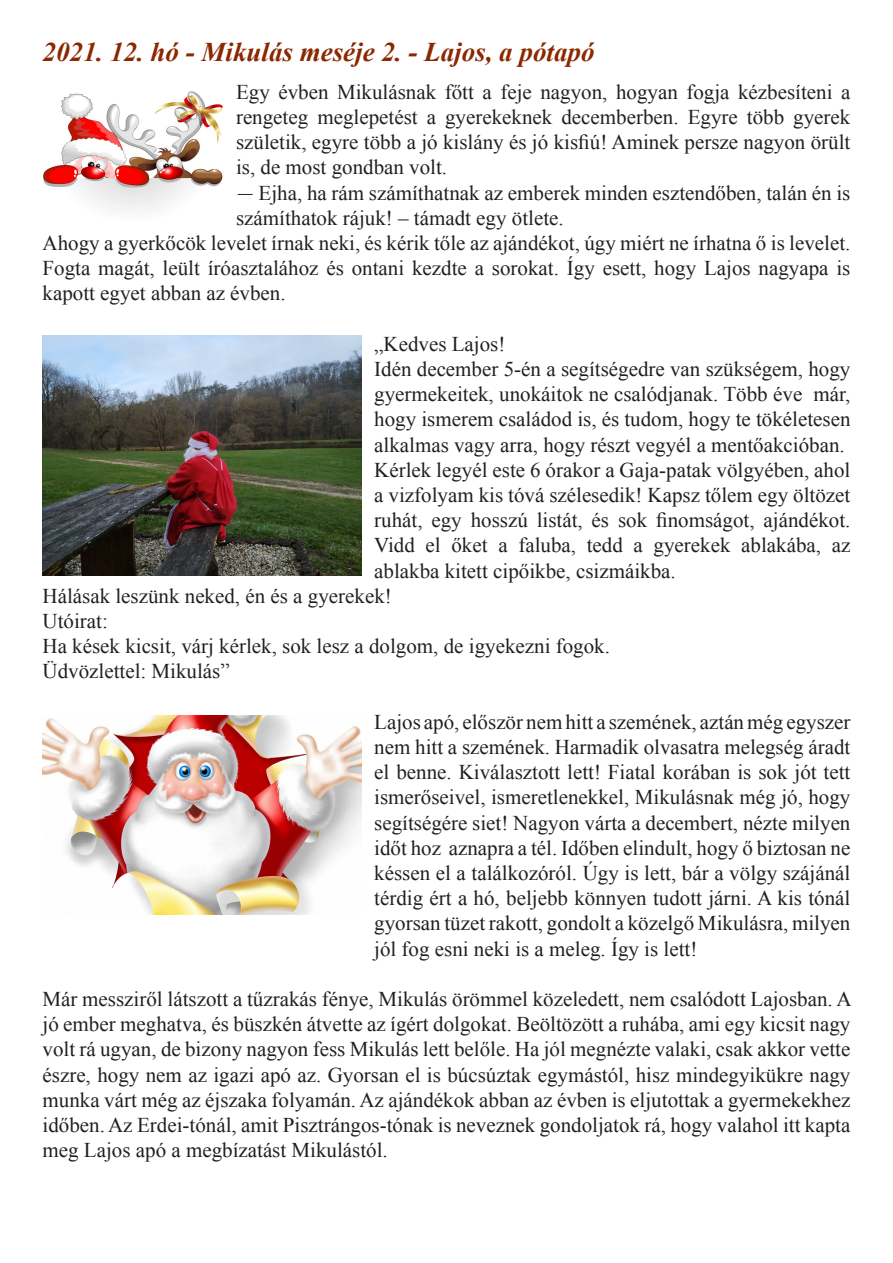
<style>
.page{position:relative;width:893px;height:1263px;background:#fff}
.page>*{position:absolute;margin:0;border:0;box-sizing:border-box;transform-origin:0 0}
.Címsor_-_bal_14{font:italic 700 27px "Times New Roman";color:#8b2802}
.Szövegtörzs_14p{font:21px/25.2px "Times New Roman";color:#231f20;text-align:justify}
.Szövegtörzs_-_felsor{font:21px/25.2px "Times New Roman";color:#231f20}
.s1{font-family:"DIN Pro";font-weight:300}
</style>
<div class="page">
<img style="left:43px;top:336px;width:318px;height:239px">
<img style="left:43px;top:715px;width:318px;height:200px">
<img style="left:43px;top:91px;width:180px;height:119px">
<p class="Címsor_-_bal_14" style="left:43px;top:33px;width:554px">2021. 12. hó - Mikulás meséje 2. - Lajos, a pótapó</p>
<p class="Szövegtörzs_14p" style="left:236px;top:79px;width:616px">Egy évben Mikulásnak főtt a feje nagyon, hogyan fogja kézbesíteni a rengeteg meglepetést a gyerekeknek decemberben. Egyre több gyerek születik, egyre több a jó kislány és jó kisfiú! Aminek persze nagyon örült is, de most gondban volt.</p>
<p class="Szövegtörzs_-_felsor" style="left:236px;top:180px;width:616px"><span class="s1">—</span> Ejha, ha rám számíthatnak az emberek minden esztendőben, talán én is számíthatok rájuk! – támadt egy ötlete.</p>
<p class="Szövegtörzs_14p" style="left:43px;top:230px;width:809px">Ahogy a gyerkőcök levelet írnak neki, és kérik tőle az ajándékot, úgy miért ne írhatna ő is levelet.<br>Fogta magát, leült íróasztalához és ontani kezdte a sorokat. Így esett, hogy Lajos nagyapa is kapott egyet abban az évben.</p>
<p class="Szövegtörzs_14p" style="left:374px;top:331px;width:133px">„Kedves Lajos!</p>
<p class="Szövegtörzs_14p" style="left:374px;top:356px;width:478px">Idén december 5-én a segítségedre van szükségem, hogy gyermekeitek, unokáitok ne csalódjanak. Több éve már, hogy ismerem családod is, és tudom, hogy te tökéletesen alkalmas vagy arra, hogy részt vegyél a mentőakcióban.</p>
<p class="Szövegtörzs_14p" style="left:374px;top:457px;width:478px">Kérlek legyél este 6 órakor a Gaja-patak völgyében, ahol a vizfolyam kis tóvá szélesedik! Kapsz tőlem egy öltözet ruhát, egy hosszú listát, és sok finomságot, ajándékot.<br>Vidd el őket a faluba, tedd a gyerekek ablakába, az ablakba kitett cipőikbe, csizmáikba.</p>
<p class="Szövegtörzs_14p" style="left:43px;top:583px;width:351px">Hálásak leszünk neked, én és a gyerekek!</p>
<p class="Szövegtörzs_14p" style="left:43px;top:608px;width:67px">Utóirat:</p>
<p class="Szövegtörzs_14p" style="left:43px;top:633px;width:569px">Ha kések kicsit, várj kérlek, sok lesz a dolgom, de igyekezni fogok.</p>
<p class="Szövegtörzs_14p" style="left:43px;top:658px;width:189px">Üdvözlettel: Mikulás”</p>
<p class="Szövegtörzs_14p" style="left:374px;top:709px;width:478px">Lajos apó, először nem hitt a szemének, aztán még egyszer nem hitt a szemének. Harmadik olvasatra melegség áradt el benne. Kiválasztott lett! Fiatal korában is sok jót tett ismerőseivel, ismeretlenekkel, Mikulásnak még jó, hogy segítségére siet! Nagyon várta a decembert, nézte milyen időt hoz aznapra a tél. Időben elindult, hogy ő biztosan ne késsen el a találkozóról. Úgy is lett, bár a völgy szájánál térdig ért a hó, beljebb könnyen tudott járni. A kis tónál gyorsan tüzet rakott, gondolt a közelgő Mikulásra, milyen jól fog esni neki is a meleg. Így is lett!</p>
<p class="Szövegtörzs_14p" style="left:43px;top:986px;width:811px">Már messziről látszott a tűzrakás fénye, Mikulás örömmel közeledett, nem csalódott Lajosban. A jó ember meghatva, és büszkén átvette az ígért dolgokat. Beöltözött a ruhába, ami egy kicsit nagy volt rá ugyan, de bizony nagyon fess Mikulás lett belőle. Ha jól megnézte valaki, csak akkor vette észre, hogy nem az igazi apó az. Gyorsan el is búcsúztak egymástól, hisz mindegyikükre nagy munka várt még az éjszaka folyamán. Az ajándékok abban az évben is eljutottak a gyermekekhez időben. Az Erdei-tónál, amit Pisztrángos-tónak is neveznek gondoljatok rá, hogy valahol itt kapta meg Lajos apó a megbízatást Mikulástól.</p>
</div>
